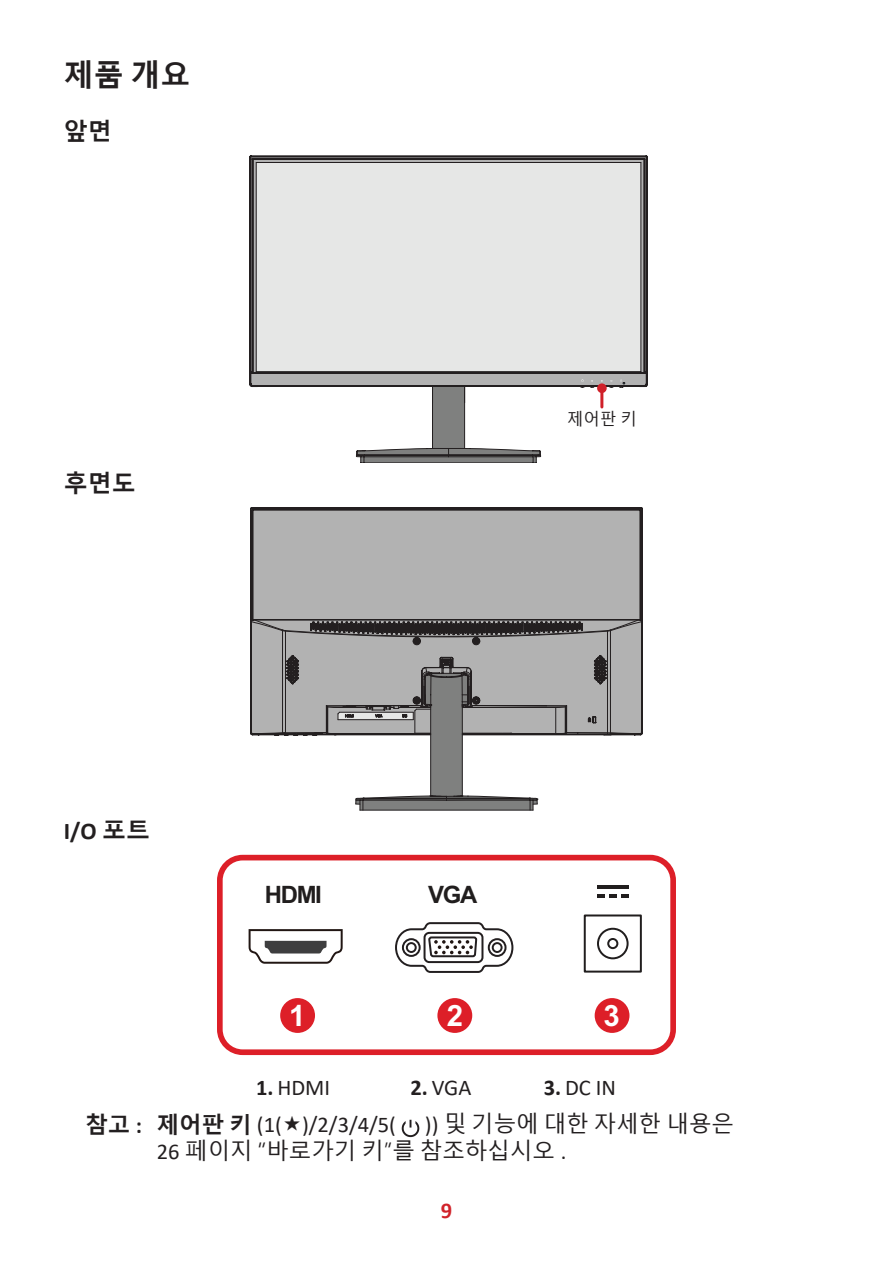
<style>
.page{position:relative;width:893px;height:1263px;background:#fff}
.page>*{position:absolute;margin:0;border:0;box-sizing:border-box;transform-origin:0 0}
.t1{font:700 30px "Malgun Gothic";color:#231f20}
.t2{font:700 29.4px "Arial";color:#fff}
.t3{font:700 24px "Arial";letter-spacing:-.055em;color:#211e1e}
.t4{font:700 24px "Malgun Gothic";color:#231f20}
.t5{font:700 24px "Calibri";color:#231f20}
.t6{font:22.5px "Calibri";color:#231f20}
.t7{font:22.5px/27px "Malgun Gothic";color:#231f20}
.t8{font:700 22.5px "Calibri";color:#d1232a}
.t9{font:16.5px "Malgun Gothic";color:#231f20}
.s1{font-family:"Malgun Gothic"}
.s2{font-weight:700}
.s3{font-family:"Malgun Gothic";font-weight:700}
.s4{font-family:"Calibri"}
</style>
<div class="page">
<svg style="left:250px;top:156px;width:397px;height:301px"></svg>
<svg style="left:590px;top:380px;width:4px;height:7px"></svg>
<svg style="left:610px;top:380px;width:3px;height:7px"></svg>
<svg style="left:581px;top:379px;width:3px;height:8px"></svg>
<svg style="left:619px;top:379px;width:6px;height:8px"></svg>
<hr style="left:600px;top:388px;width:3px;height:19px;background:#d02029">
<div style="left:597px;top:383px;width:10px;height:10px;background:#d02029;border-radius:50%"></div>
<svg style="left:251px;top:735px;width:391px;height:75px"></svg>
<svg style="left:250px;top:508px;width:393px;height:227px;background:#a09f9f"></svg>
<div style="left:217px;top:855px;width:459px;height:200px;border:6px solid #dd1f28;border-radius:23px"></div>
<div style="left:280px;top:998px;width:35px;height:35px;background:#dd1f28;border-radius:50%"></div>
<div style="left:437px;top:998px;width:35px;height:35px;background:#dd1f28;border-radius:50%"></div>
<div style="left:595px;top:998px;width:34px;height:35px;background:#dd1f28;border-radius:50%"></div>
<svg style="left:249px;top:929px;width:94px;height:35px"></svg>
<hr style="left:597px;top:885px;width:32px;height:4px;background:#211e1e">
<svg style="left:597px;top:894px;width:32px;height:3px"></svg>
<svg style="left:583px;top:914px;width:59px;height:59px"></svg>
<svg style="left:395px;top:922px;width:118px;height:51px"></svg>
<svg style="left:402px;top:1120px;width:17px;height:17px"></svg>
<h1 class="t1" style="left:64px;top:57px;width:128px">제품 개요</h1>
<p class="t4" style="left:64px;top:117px;width:49px">앞면</p>
<p class="t4" style="left:64px;top:469px;width:73px">후면도</p>
<p class="t9" style="left:567px;top:409px;width:71px">제어판 키</p>
<p class="t5" style="left:64px;top:814px;width:88px">I/O <span class="s1">포트</span></p>
<p class="t3" style="left:265px;top:878px;width:59px">HDMI</p>
<p class="t3" style="left:428px;top:878px;width:51px">VGA</p>
<h2 class="t2" style="left:289px;top:995px;width:18px">1</h2>
<h2 class="t2" style="left:447px;top:995px;width:18px">2</h2>
<h2 class="t2" style="left:603px;top:995px;width:18px">3</h2>
<p class="t6" style="left:256px;top:1072px;width:76px"><span class="s2">1.</span> HDMI</p>
<p class="t6" style="left:410px;top:1072px;width:62px"><span class="s2">2.</span> VGA</p>
<p class="t6" style="left:544px;top:1072px;width:74px"><span class="s2">3.</span> DC IN</p>
<p class="t6" style="left:85px;top:1109px;width:312px"><span class="s3">참고</span> <span class="s2">:</span> <span class="s3">제어판 키</span> (1( )/2/3/4/5(</p>
<p class="t7" style="left:157px;top:1111px;width:579px;text-indent:268px"><span class="s4">))</span> 및 기능에 대한 자세한 내용은<br><span class="s4">26</span> 페이지 “바로가기 키”를 참조하십시오 <span class="s4">.</span></p>
<p class="t8" style="left:441px;top:1194px;width:13px">9</p>
</div>
